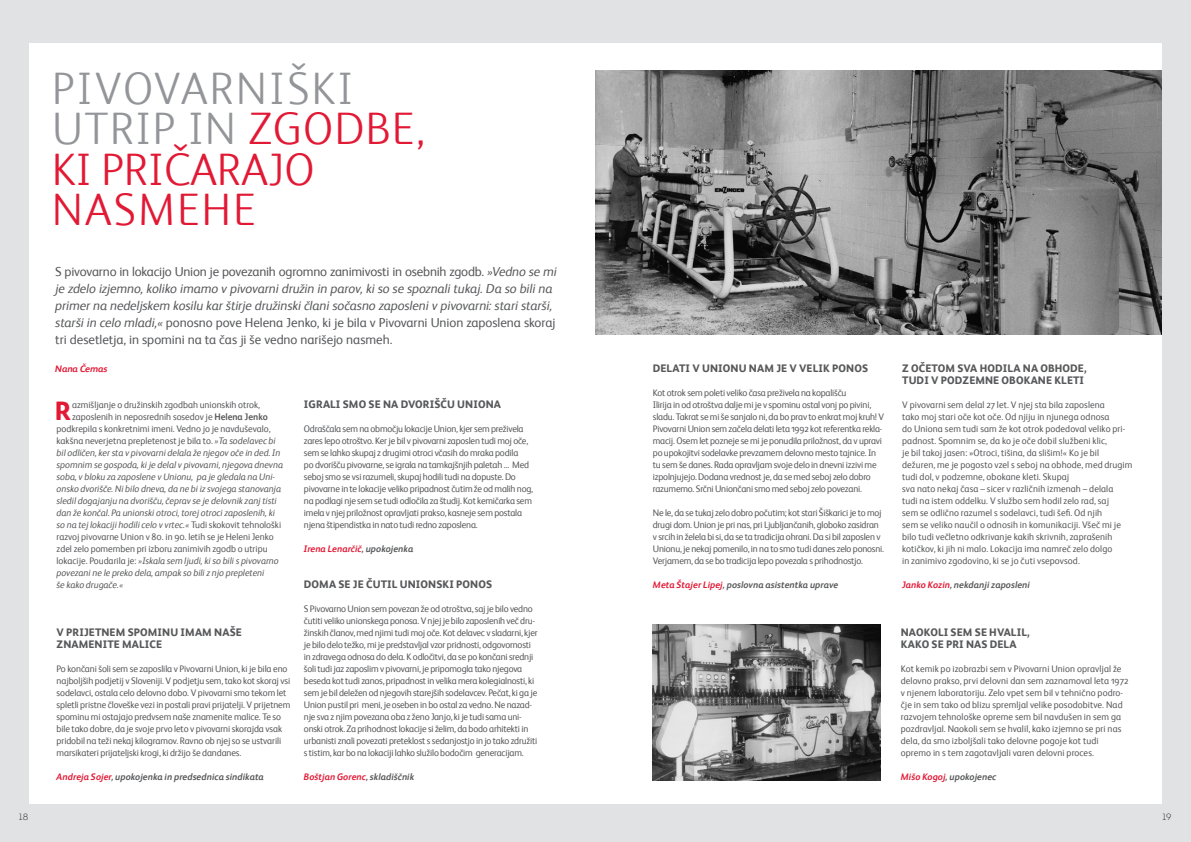
<style>
.page{position:relative;width:1191px;height:842px;background:#fff}
.page>*{position:absolute;margin:0;border:0;box-sizing:border-box;transform-origin:0 0}
.t1{font:300 45.5px/40.3px "HEINEKEN Core";letter-spacing:.03em;color:#e21935}
.t2{font:800 26.8px "HEINEKEN Core";color:#e21935}
.t3{font:italic 13px/17px "HEINEKEN Core";letter-spacing:-.005em;color:#57585a}
.t4{font:800 11px/12px "HEINEKEN Core";letter-spacing:.01em;color:#57585a}
.t5{font:9.5px/12px "HEINEKEN Core";letter-spacing:-.02em;color:#57585a}
.t6{font:9.5px/12px "HEINEKEN Core";letter-spacing:.01em;color:#57585a}
.t7{font:italic 9.5px "HEINEKEN Core";color:#57585a}
.t8{font:9.5px "HEINEKEN Core";color:#57585a}
.t9{font:italic 700 9.5px "HEINEKEN Core";letter-spacing:.01em;color:#57585a}
.t10{font:italic 700 9.5px "HEINEKEN Core";letter-spacing:.01em;color:#e21935}
.t11{font:italic 700 9.5px "HEINEKEN Core";letter-spacing:-.01em;color:#e21935}
.t12{font:300 9px "Intro";color:#231f20}
.s1{color:#939598}
.s2{font-style:normal}
.s3{color:#e21935}
.s4{color:#57585a}
.s5{font-weight:700}
.s6{font-style:italic}
</style>
<div class="page">
<div style="left:0;top:0;width:1191px;height:43px;background:#e1e2e4"></div>
<img style="left:596px;top:70px;width:566px;height:264px">
<div style="left:0;top:0;width:28px;height:842px;background:#e1e2e4"></div>
<div style="left:1162px;top:0;width:29px;height:842px;background:#e1e2e4"></div>
<div style="left:0;top:804px;width:1191px;height:38px;background:#e1e2e4"></div>
<img style="left:652px;top:624px;width:228px;height:156px">
<h1 class="t1" style="left:52px;top:66px;width:374px"><span class="s1">PIVOVARNIŠKI<br>UTRIP IN</span> ZGODBE,<br>KI PRIČARAJO<br>NASMEHE</h1>
<p class="t3" style="left:55px;top:262px;width:503px"><span class="s2">S pivovarno in lokacijo Union je povezanih ogromno zanimivosti in osebnih zgodb.</span> »Vedno se mi je zdelo izjemno, koliko imamo v pivovarni družin in parov, ki so se spoznali tukaj. Da so bili na primer na nedeljskem kosilu kar štirje družinski člani sočasno zaposleni v pivovarni: stari starši, starši in celo mladi,« <span class="s2">ponosno pove Helena Jenko, ki je bila v Pivovarni Union zaposlena skoraj tri desetletja, in spomini na ta čas ji še vedno narišejo nasmeh.</span></p>
<p class="t11" style="left:55px;top:362px;width:54px">Nana Čemas</p>
<p class="t4" style="left:653px;top:361px;width:217px">DELATI V UNIONU NAM JE V VELIK PONOS</p>
<p class="t5" style="left:653px;top:386px;width:233px">Kot otrok sem poleti veliko časa preživela na kopališču<br>Ilirija in od otroštva dalje mi je v spominu ostal vonj po pivini, sladu. Takrat se mi še sanjalo ni, da bo prav to enkrat moj kruh! V Pivovarni Union sem začela delati leta 1992 kot referentka rekla&shy;macij. Osem let pozneje se mi je ponudila priložnost, da v upravi po upokojitvi sodelavke prevzamem delovno mesto tajnice. In tu sem še danes. Rada opravljam svoje delo in dnevni izzivi me izpolnjujejo. Dodana vrednost je, da se med seboj zelo dobro razumemo. Srčni Uniončani smo med seboj zelo povezani.</p>
<p class="t5" style="left:653px;top:506px;width:233px">Ne le, da se tukaj zelo dobro počutim; kot stari Šiškarici je to moj drugi dom. Union je pri nas, pri Ljubljančanih, globoko zasidran v srcih in želela bi si, da se ta tradicija ohrani. Da si bil zaposlen v Unionu, je nekaj pomenilo, in na to smo tudi danes zelo ponosni.<br>Verjamem, da se bo tradicija lepo povezala s prihodnostjo.</p>
<p class="t4" style="left:304px;top:577px;width:190px">DOMA SE JE ČUTIL UNIONSKI PONOS</p>
<p class="t9" style="left:653px;top:578px;width:187px"><span class="s3">Meta Štajer Lipej</span>, poslovna asistentka uprave</p>
<p class="t5" style="left:304px;top:602px;width:235px">S Pivovarno Union sem povezan že od otroštva, saj je bilo vedno čutiti veliko unionskega ponosa. V njej je bilo zaposlenih več dru&shy;žinskih članov, med njimi tudi moj oče. Kot delavec v sladarni, kjer je bilo delo težko, mi je predstavljal vzor pridnosti, odgovornosti in zdravega odnosa do dela. K odločitvi, da se po končani srednji šoli tudi jaz zaposlim v pivovarni, je pripomogla tako njegova beseda kot tudi zanos, pripadnost in velika mera kolegialnosti, ki sem je bil deležen od njegovih starejših sodelavcev. Pečat, ki ga je Union pustil pri meni, je oseben in bo ostal za vedno. Ne nazad&shy;nje sva z njim povezana oba z ženo Janjo, ki je tudi sama uni&shy;onski otrok. Za prihodnost lokacije si želim, da bodo arhitekti in urbanisti znali povezati preteklost s sedanjostjo in jo tako združiti s tistim, kar bo na lokaciji lahko služilo bodočim generacijam.</p>
<p class="t10" style="left:304px;top:770px;width:112px">Boštjan Gorenc<span class="s4">, skladiščnik</span></p>
<p class="t4" style="left:304px;top:397px;width:199px">IGRALI SMO SE NA DVORIŠČU UNIONA</p>
<p class="t5" style="left:304px;top:422px;width:231px">Odraščala sem na območju lokacije Union, kjer sem preživela zares lepo otroštvo. Ker je bil v pivovarni zaposlen tudi moj oče, sem se lahko skupaj z drugimi otroci včasih do mraka podila<br>po dvorišču pivovarne, se igrala na tamkajšnjih paletah … Med seboj smo se vsi razumeli, skupaj hodili tudi na dopuste. Do pivovarne in te lokacije veliko pripadnost čutim že od malih nog, na podlagi nje sem se tudi odločila za študij. Kot kemičarka sem imela v njej priložnost opravljati prakso, kasneje sem postala njena štipendistka in nato tudi redno zaposlena.</p>
<p class="t10" style="left:304px;top:542px;width:111px">Irena Lenarčič<span class="s4">, upokojenka</span></p>
<h2 class="t2" style="left:55px;top:390px;width:18px">R</h2>
<p class="t8" style="left:72px;top:398px;width:189px">azmišljanje o družinskih zgodbah unionskih otrok,</p>
<p class="t8" style="left:72px;top:410px;width:197px">zaposlenih in neposrednih sosedov je <span class="s5">Helena Jenko</span></p>
<p class="t8" style="left:57px;top:422px;width:215px">podkrepila s konkretnimi imeni. Vedno jo je navduševalo,</p>
<p class="t8" style="left:57px;top:434px;width:221px">kakšna neverjetna prepletenost je bila to. <span class="s6">»Ta sodelavec bi</span></p>
<p class="t7" style="left:57px;top:446px;width:225px">bil odličen, ker sta v pivovarni delala že njegov oče in ded. In</p>
<p class="t7" style="left:57px;top:458px;width:228px">spomnim se gospoda, ki je delal v pivovarni, njegova dnevna</p>
<p class="t7" style="left:57px;top:470px;width:220px">soba, v bloku za zaposlene v Unionu, pa je gledala na Uni-</p>
<p class="t7" style="left:57px;top:482px;width:226px">onsko dvorišče. Ni bilo dneva, da ne bi iz svojega stanovanja</p>
<p class="t7" style="left:57px;top:494px;width:222px">sledil dogajanju na dvorišču, čeprav se je delovnik zanj tisti</p>
<p class="t7" style="left:57px;top:506px;width:220px">dan že končal. Pa unionski otroci, torej otroci zaposlenih, ki</p>
<p class="t7" style="left:57px;top:518px;width:226px">so na tej lokaciji hodili celo v vrtec.« <span class="s2">Tudi skokovit tehnološki</span></p>
<p class="t8" style="left:57px;top:530px;width:219px">razvoj pivovarne Union v 80. in 90. letih se je Heleni Jenko</p>
<p class="t8" style="left:57px;top:542px;width:212px">zdel zelo pomemben pri izboru zanimivih zgodb o utripu</p>
<p class="t7" style="left:57px;top:554px;width:224px"><span class="s2">lokacije. Poudarila je:</span> »Iskala sem ljudi, ki so bili s pivovarno</p>
<p class="t7" style="left:57px;top:566px;width:209px">povezani ne le preko dela, ampak so bili z njo prepleteni</p>
<p class="t7" style="left:57px;top:578px;width:68px">še kako drugače.«</p>
<p class="t4" style="left:57px;top:625px;width:187px">V PRIJETNEM SPOMINU IMAM NAŠE<br>ZNAMENITE MALICE</p>
<p class="t5" style="left:57px;top:662px;width:235px">Po končani šoli sem se zaposlila v Pivovarni Union, ki je bila eno najboljših podjetij v Sloveniji. V podjetju sem, tako kot skoraj vsi sodelavci, ostala celo delovno dobo. V pivovarni smo tekom let spletli pristne človeške vezi in postali pravi prijatelji. V prijetnem spominu mi ostajajo predvsem naše znamenite malice. Te so bile tako dobre, da je svoje prvo leto v pivovarni skorajda vsak pridobil na teži nekaj kilogramov. Ravno ob njej so se ustvarili marsikateri prijateljski krogi, ki držijo še dandanes.</p>
<p class="t9" style="left:57px;top:770px;width:209px"><span class="s3">Andreja Sojer</span>, upokojenka in predsednica sindikata</p>
<p class="t4" style="left:902px;top:361px;width:186px">Z OČETOM SVA HODILA NA OBHODE,<br>TUDI V PODZEMNE OBOKANE KLETI</p>
<p class="t6" style="left:902px;top:398px;width:232px">V pivovarni sem delal 27 let. V njej sta bila zaposlena<br>tako moj stari oče kot oče. Od njiju in njunega odnosa<br>do Uniona sem tudi sam že kot otrok podedoval veliko pri&shy;padnost. Spomnim se, da ko je oče dobil službeni klic,<br>je bil takoj jasen: »Otroci, tišina, da slišim!« Ko je bil dežuren, me je pogosto vzel s seboj na obhode, med drugim tudi dol, v podzemne, obokane kleti. Skupaj<br>sva nato nekaj časa – sicer v različnih izmenah – delala<br>tudi na istem oddelku. V službo sem hodil zelo rad, saj<br>sem se odlično razumel s sodelavci, tudi šefi. Od njih<br>sem se veliko naučil o odnosih in komunikaciji. Všeč mi je bilo tudi večletno odkrivanje kakih skrivnih, zaprašenih kotičkov, ki jih ni malo. Lokacija ima namreč zelo dolgo<br>in zanimivo zgodovino, ki se jo čuti vsepovsod.</p>
<p class="t9" style="left:902px;top:578px;width:129px"><span class="s3">Janko Kozin</span>, nekdanji zaposleni</p>
<p class="t4" style="left:900px;top:625px;width:130px">NAOKOLI SEM SE HVALIL,<br>KAKO SE PRI NAS DELA</p>
<p class="t6" style="left:900px;top:662px;width:229px">Kot kemik po izobrazbi sem v Pivovarni Union opravljal že delovno prakso, prvi delovni dan sem zaznamoval leta 1972 v njenem laboratoriju. Zelo vpet sem bil v tehnično podro&shy;čje in sem tako od blizu spremljal velike posodobitve. Nad razvojem tehnološke opreme sem bil navdušen in sem ga pozdravljal. Naokoli sem se hvalil, kako izjemno se pri nas dela, da smo izboljšali tako delovne pogoje kot tudi opremo in s tem zagotavljali varen delovni proces.</p>
<p class="t9" style="left:900px;top:770px;width:97px"><span class="s3">Mišo Kogoj</span>, upokojenec</p>
<p class="t12" style="left:19px;top:812px;width:11px">18</p>
<p class="t12" style="left:1162px;top:812px;width:10px">19</p>
</div>
